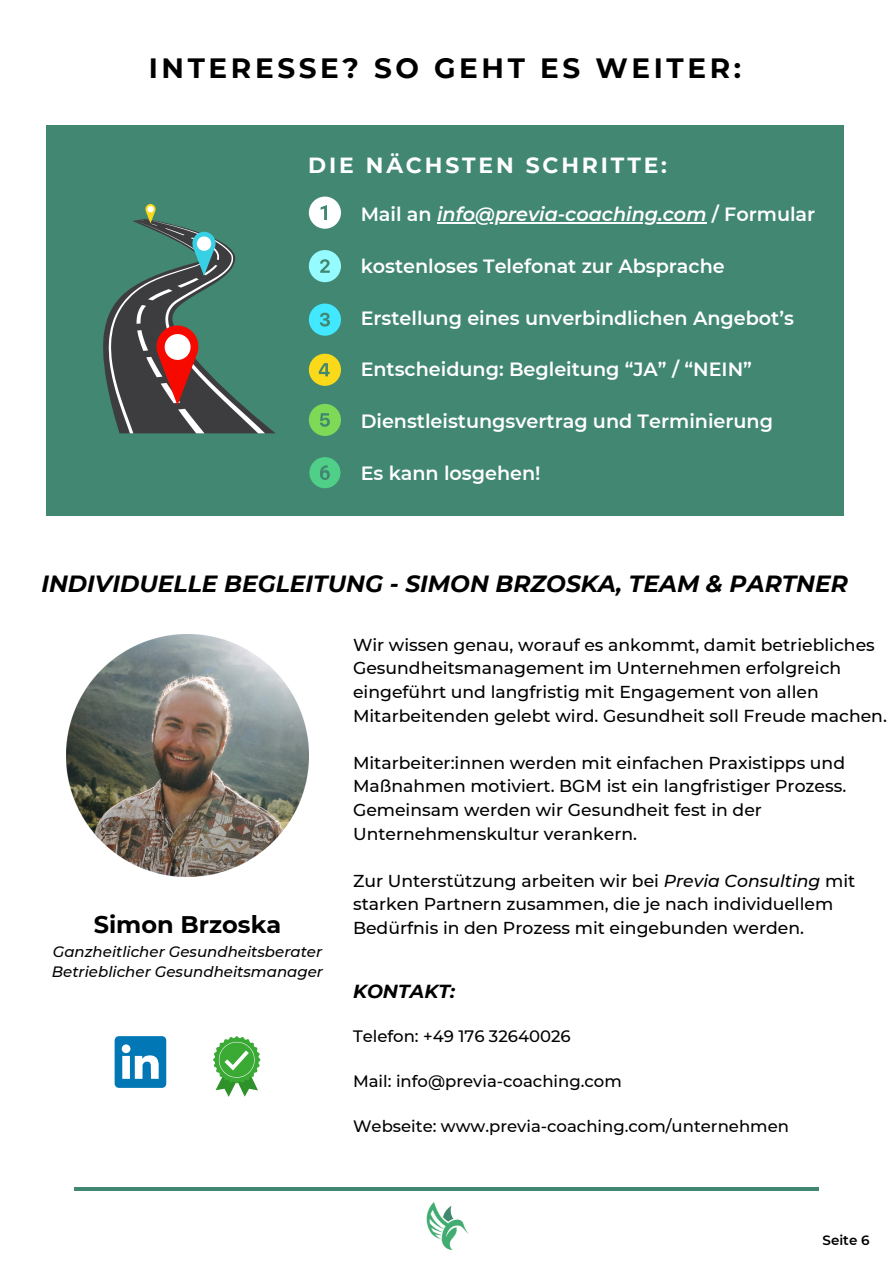
<style>
.page{position:relative;width:893px;height:1264px;background:#fff}
.page>*{position:absolute;margin:0;border:0;box-sizing:border-box;transform-origin:0 0}
.t1{font:700 27.9px "Montserrat";letter-spacing:.13em;color:#000}
.t2{font:700 24px "Montserrat";color:#000}
.t3{font:italic 700 23.4px "Montserrat";color:#000}
.t4{font:700 21.9px "Montserrat";letter-spacing:.13em;color:#fff}
.t5{font:600 19.2px "Montserrat";color:#fff}
.t6{font:italic 600 19.2px "Montserrat";color:#fff}
.t7{font:italic 700 18.9px "Montserrat";color:#000}
.t8{font:500 17.25px/23.5px "Montserrat";color:#000}
.t9{font:500 16.5px "Montserrat";color:#000}
.t10{font:italic 500 15px "Montserrat";color:#000}
.t11{font:600 13.5px "Montserrat";color:#000}
.s1{font-style:normal}
.s2{font-style:italic}
</style>
<div class="page">
<img style="left:67px;top:634px;width:241px;height:242px">
<svg style="left:115px;top:1036px;width:51px;height:51px"></svg>
<svg style="left:213px;top:1036px;width:47px;height:60px"></svg>
<hr style="left:74px;top:1187px;width:744px;height:3px;background:#418771">
<img style="left:426px;top:1202px;width:43px;height:47px">
<div style="left:46px;top:125px;width:797px;height:390px;background:#418771"></div>
<svg style="left:309px;top:196px;width:32px;height:33px"></svg>
<svg style="left:309px;top:250px;width:32px;height:32px"></svg>
<svg style="left:309px;top:303px;width:32px;height:33px"></svg>
<svg style="left:309px;top:354px;width:32px;height:32px"></svg>
<svg style="left:309px;top:404px;width:32px;height:32px"></svg>
<svg style="left:309px;top:457px;width:31px;height:31px"></svg>
<svg style="left:103px;top:204px;width:172px;height:229px"></svg>
<hr style="left:437px;top:222px;width:269px;height:1px;background:#fff">
<p class="t1" style="left:149px;top:51px;width:593px">INTERESSE? SO GEHT ES WEITER:</p>
<p class="t4" style="left:308px;top:152px;width:360px">DIE NÄCHSTEN SCHRITTE:</p>
<p class="t6" style="left:360px;top:202px;width:456px"><span class="s1">Mail an</span> info@previa-coaching.com <span class="s1">/ Formular</span></p>
<p class="t5" style="left:360px;top:254px;width:365px">kostenloses Telefonat zur Absprache</p>
<p class="t5" style="left:360px;top:306px;width:435px">Erstellung eines unverbindlichen Angebot’s</p>
<p class="t5" style="left:360px;top:358px;width:393px">Entscheidung: Begleitung “JA” / “NEIN”</p>
<p class="t5" style="left:360px;top:409px;width:414px">Dienstleistungsvertrag und Terminierung</p>
<p class="t5" style="left:360px;top:461px;width:181px">Es kann losgehen!</p>
<p class="t3" style="left:41px;top:569px;width:808px">INDIVIDUELLE BEGLEITUNG - SIMON BRZOSKA, TEAM &amp; PARTNER</p>
<p class="t8" style="left:353px;top:632px;width:535px">Wir wissen genau, worauf es ankommt, damit betriebliches Gesundheitsmanagement im Unternehmen erfolgreich eingeführt und langfristig mit Engagement von allen Mitarbeitenden gelebt wird. Gesundheit soll Freude machen.</p>
<p class="t8" style="left:353px;top:750px;width:494px">Mitarbeiter:innen werden mit einfachen Praxistipps und Maßnahmen motiviert. BGM ist ein langfristiger Prozess.<br>Gemeinsam werden wir Gesundheit fest in der Unternehmenskultur verankern.</p>
<p class="t8" style="left:353px;top:868px;width:503px">Zur Unterstützung arbeiten wir bei <span class="s2">Previa Consulting</span> mit starken Partnern zusammen, die je nach individuellem</p>
<p class="t2" style="left:94px;top:909px;width:189px">Simon Brzoska</p>
<p class="t8" style="left:353px;top:916px;width:452px">Bedürfnis in den Prozess mit eingebunden werden.</p>
<p class="t10" style="left:53px;top:942px;width:271px">Ganzheitlicher Gesundheitsberater</p>
<p class="t10" style="left:52px;top:962px;width:272px">Betrieblicher Gesundheitsmanager</p>
<p class="t7" style="left:353px;top:979px;width:103px">KONTAKT:</p>
<p class="t9" style="left:353px;top:1025px;width:219px">Telefon: +49 176 32640026</p>
<p class="t9" style="left:353px;top:1070px;width:270px">Mail: info@previa-coaching.com</p>
<p class="t9" style="left:353px;top:1115px;width:437px">Webseite: www.previa-coaching.com/unternehmen</p>
<p class="t11" style="left:822px;top:1231px;width:49px">Seite 6</p>
</div>
